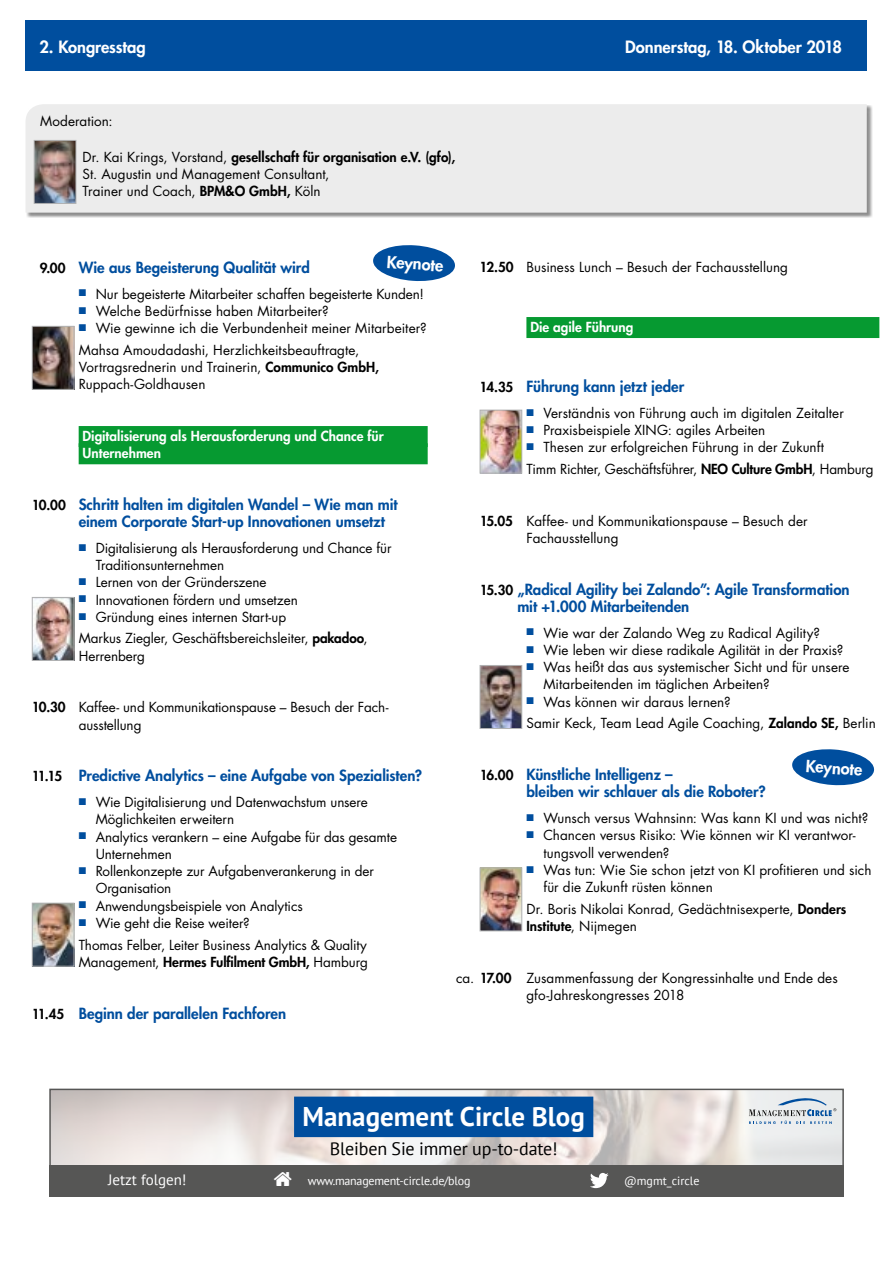
<style>
.page{position:relative;width:893px;height:1263px;background:#fff}
.page>*{position:absolute;margin:0;border:0;box-sizing:border-box;transform-origin:0 0}
.t1{font:700 27px "PT Sans";color:#fff}
.t2{font:18px "PT Sans";letter-spacing:-.01em;color:#000}
.t3{font:800 16.5px "Futura Std";color:#fff}
.t4{font:800 16.35px "Futura Std";color:#fff}
.t5{font:800 15px/17.2px "Futura Std";color:#004e9e}
.t6{font:15px "PT Sans";color:#fff}
.t7{font:13.5px/17.2px "Futura Std";color:#000}
.t8{font:800 13.5px/17.2px "Futura Std";color:#fff}
.t9{font:800 13.5px "Futura Std";letter-spacing:-.005em;color:#000}
.t10{font:12px "PT Sans";letter-spacing:-.02em;color:#fff}
.t11{font:12px "PT Sans";color:#fff}
.s1{font-weight:800}
.s2{font-size:13.5px;color:#000}
.s3{font-weight:400}
</style>
<div class="page">
<div style="left:79px;top:426px;width:349px;height:21px;background:#069a31"></div>
<div style="left:79px;top:443px;width:349px;height:21px;background:#069a31"></div>
<img style="left:34px;top:328px;width:38px;height:60px">
<div style="left:32px;top:326px;width:42px;height:64px;border:1px solid #b1b2b3"></div>
<div style="left:526px;top:317px;width:353px;height:21px;background:#069a31"></div>
<img style="left:482px;top:869px;width:38px;height:60px">
<div style="left:480px;top:867px;width:42px;height:64px;border:1px solid #b1b2b3"></div>
<img style="left:482px;top:667px;width:38px;height:60px">
<div style="left:480px;top:665px;width:42px;height:64px;border:1px solid #b1b2b3"></div>
<img style="left:482px;top:412px;width:38px;height:59px">
<div style="left:480px;top:410px;width:42px;height:63px;border:1px solid #b1b2b3"></div>
<img style="left:34px;top:905px;width:38px;height:59px">
<div style="left:32px;top:903px;width:42px;height:63px;border:1px solid #b1b2b3"></div>
<img style="left:34px;top:599px;width:38px;height:60px">
<div style="left:32px;top:597px;width:42px;height:64px;border:1px solid #b1b2b3"></div>
<svg style="left:373px;top:245px;width:82px;height:36px"></svg>
<svg style="left:792px;top:749px;width:83px;height:37px"></svg>
<div style="left:26px;top:20px;width:841px;height:51px;background:#004e9e"></div>
<div style="left:26px;top:105px;width:846px;height:112px;background:#000;opacity:.45"></div>
<div style="left:26px;top:104px;width:841px;height:109px;background:#ececec"></div>
<img style="left:36px;top:142px;width:38px;height:60px">
<div style="left:34px;top:140px;width:42px;height:64px;border:1px solid #b1b2b3"></div>
<img style="left:52px;top:1092px;width:789px;height:73px">
<div style="left:49px;top:1089px;width:795px;height:107px;border:2px solid #565655"></div>
<div style="left:49px;top:1165px;width:795px;height:31px;background:#565655"></div>
<svg style="left:590px;top:1173px;width:19px;height:15px"></svg>
<svg style="left:749px;top:1094px;width:87px;height:30px;background:#cad4dc"></svg>
<div style="left:294px;top:1096px;width:299px;height:41px;background:#004e9e"></div>
<p class="t3" style="left:39px;top:36px;width:108px">2. Kongresstag</p>
<p class="t3" style="left:625px;top:36px;width:218px">Donnerstag, 18. Oktober 2018</p>
<p class="t7" style="left:40px;top:113px;width:74px">Moderation:</p>
<p class="t7" style="left:83px;top:148px;width:374px">Dr. Kai Krings, Vorstand, <span class="s1">gesellschaft für organisation e.V. (gfo),<br></span>St. Augustin und Management Consultant,<br>Trainer und Coach, <span class="s1">BPM&amp;O GmbH,</span> Köln</p>
<p class="t4" style="left:388px;top:251px;width:58px;rotate:4deg">Keynote</p>
<p class="t5" style="left:40px;top:259px;width:272px"><span class="s2">9.00</span> Wie aus Begeisterung Qualität wird</p>
<p class="t7" style="left:79px;top:285px;width:347px"><sup>■</sup> Nur begeisterte Mitarbeiter schaffen begeisterte Kunden!</p>
<p class="t7" style="left:79px;top:302px;width:252px"><sup>■</sup> Welche Bedürfnisse haben Mitarbeiter?</p>
<p class="t7" style="left:79px;top:318px;width:350px;line-height:21.5px"><sup>■</sup> Wie gewinne ich die Verbundenheit meiner Mitarbeiter?<br>Mahsa Amoudadashi, Herzlichkeitsbeauftragte,</p>
<p class="t7" style="left:79px;top:358px;width:302px">Vortragsrednerin und Trainerin, <span class="s1">Communico GmbH,<br></span>Ruppach-Goldhausen</p>
<p class="t8" style="left:83px;top:427px;width:303px">Digitalisierung als Herausforderung und Chance für<br>Unternehmen</p>
<p class="t5" style="left:79px;top:496px;width:320px;text-indent:-47px"><span class="s2">10.00</span> Schritt halten im digitalen Wandel – Wie man mit einem Corporate Start-up Innovationen umsetzt</p>
<p class="t7" style="left:96px;top:539px;width:297px;text-indent:-17px"><sup>■</sup> Digitalisierung als Herausforderung und Chance für<br>Traditionsunternehmen</p>
<p class="t7" style="left:79px;top:574px;width:189px"><sup>■</sup> Lernen von der Gründerszene</p>
<p class="t7" style="left:79px;top:591px;width:221px"><sup>■</sup> Innovationen fördern und umsetzen</p>
<p class="t7" style="left:79px;top:606px;width:290px;line-height:21.5px"><sup>■</sup> Gründung eines internen Start-up<br>Markus Ziegler, Geschäftsbereichsleiter, <span class="s1">pakadoo</span>,</p>
<p class="t7" style="left:79px;top:647px;width:68px">Herrenberg</p>
<p class="t7" style="left:79px;top:699px;width:311px;text-indent:-47px"><span class="s1">10.30</span> Kaffee- und Kommunikationspause – Besuch der Fach&shy;ausstellung</p>
<p class="t5" style="left:32px;top:767px;width:392px"><span class="s2">11.15</span> Predictive Analytics – eine Aufgabe von Spezialisten?</p>
<p class="t7" style="left:96px;top:794px;width:274px;text-indent:-17px"><sup>■</sup> Wie Digitalisierung und Datenwachstum unsere<br>Möglichkeiten erweitern</p>
<p class="t7" style="left:96px;top:828px;width:303px;text-indent:-17px"><sup>■</sup> Analytics verankern – eine Aufgabe für das gesamte<br>Unternehmen</p>
<p class="t7" style="left:96px;top:863px;width:280px;text-indent:-17px"><sup>■</sup> Rollenkonzepte zur Aufgabenverankerung in der<br>Organisation</p>
<p class="t7" style="left:79px;top:897px;width:226px"><sup>■</sup> Anwendungsbeispiele von Analytics</p>
<p class="t7" style="left:79px;top:912px;width:290px;line-height:21.5px"><sup>■</sup> Wie geht die Reise weiter?<br>Thomas Felber, Leiter Business Analytics &amp; Quality</p>
<p class="t9" style="left:79px;top:953px;width:291px"><span class="s3">Management,</span> Hermes Fulfilment GmbH, <span class="s3">Hamburg</span></p>
<p class="t5" style="left:32px;top:1004px;width:256px"><span class="s2">11.45</span> Beginn der parallelen Fachforen</p>
<p class="t7" style="left:480px;top:258px;width:310px"><span class="s1">12.50</span> Business Lunch – Besuch der Fachausstellung</p>
<p class="t8" style="left:530px;top:318px;width:105px">Die agile Führung</p>
<p class="t5" style="left:480px;top:378px;width:206px"><span class="s2">14.35</span> Führung kann jetzt jeder</p>
<p class="t7" style="left:526px;top:404px;width:319px"><sup>■</sup> Verständnis von Führung auch im digitalen Zeitalter</p>
<p class="t7" style="left:526px;top:422px;width:240px"><sup>■</sup> Praxisbeispiele XING: agiles Arbeiten</p>
<p class="t7" style="left:526px;top:437px;width:349px;line-height:21.5px"><sup>■</sup> Thesen zur erfolgreichen Führung in der Zukunft<br>Timm Richter, Geschäftsführer, <span class="s1">NEO Culture GmbH</span>, Hamburg</p>
<p class="t7" style="left:526px;top:512px;width:283px;text-indent:-47px"><span class="s1">15.05</span> Kaffee- und Kommunikationspause – Besuch der<br>Fachausstellung</p>
<p class="t5" style="left:517px;top:580px;width:334px;text-indent:-38px"><span class="s2">15.30</span> „Radical Agility bei Zalando”: Agile Transformation mit +1.000 Mitarbeitenden</p>
<p class="t7" style="left:526px;top:624px;width:295px"><sup>■</sup> Wie war der Zalando Weg zu Radical Agility?</p>
<p class="t7" style="left:526px;top:641px;width:319px"><sup>■</sup> Wie leben wir diese radikale Agilität in der Praxis?</p>
<p class="t7" style="left:543px;top:659px;width:308px;text-indent:-17px"><sup>■</sup> Was heißt das aus systemischer Sicht und für unsere<br>Mitarbeitenden im täglichen Arbeiten?</p>
<p class="t7" style="left:526px;top:691px;width:351px;line-height:21.5px"><sup>■</sup> Was können wir daraus lernen?<br>Samir Keck, Team Lead Agile Coaching, <span class="s1">Zalando SE,</span> Berlin</p>
<p class="t5" style="left:526px;top:766px;width:241px;text-indent:-47px"><span class="s2">16.00</span> Künstliche Intelligenz –<br>bleiben wir schlauer als die Roboter?</p>
<p class="t7" style="left:526px;top:809px;width:343px"><sup>■</sup> Wunsch versus Wahnsinn: Was kann KI und was nicht?</p>
<p class="t7" style="left:543px;top:827px;width:314px;text-indent:-17px"><sup>■</sup> Chancen versus Risiko: Wie können wir KI verantwor&shy;tungsvoll verwenden?</p>
<p class="t7" style="left:543px;top:861px;width:330px;text-indent:-17px"><sup>■</sup> Was tun: Wie Sie schon jetzt von KI profitieren und sich für die Zukunft rüsten können</p>
<p class="t7" style="left:526px;top:900px;width:322px">Dr. Boris Nikolai Konrad, Gedächtnisexperte, <span class="s1">Donders<br>Institute</span>, Nijmegen</p>
<p class="t7" style="left:526px;top:969px;width:313px;text-indent:-70px">ca. <span class="s1">17.00</span> Zusammenfassung der Kongressinhalte und Ende des gfo-Jahreskongresses 2018</p>
<p class="t4" style="left:807px;top:755px;width:58px;rotate:4deg">Keynote</p>
<h1 class="t1" style="left:303px;top:1099px;width:284px">Management Circle Blog</h1>
<h2 class="t2" style="left:330px;top:1137px;width:229px">Bleiben Sie immer up-to-date!</h2>
<p class="t6" style="left:108px;top:1170px;width:80px">Jetzt folgen!</p>
<p class="t10" style="left:308px;top:1173px;width:164px">www.management-circle.de/blog</p>
<p class="t11" style="left:624px;top:1173px;width:77px">@mgmt_circle</p>
</div>
